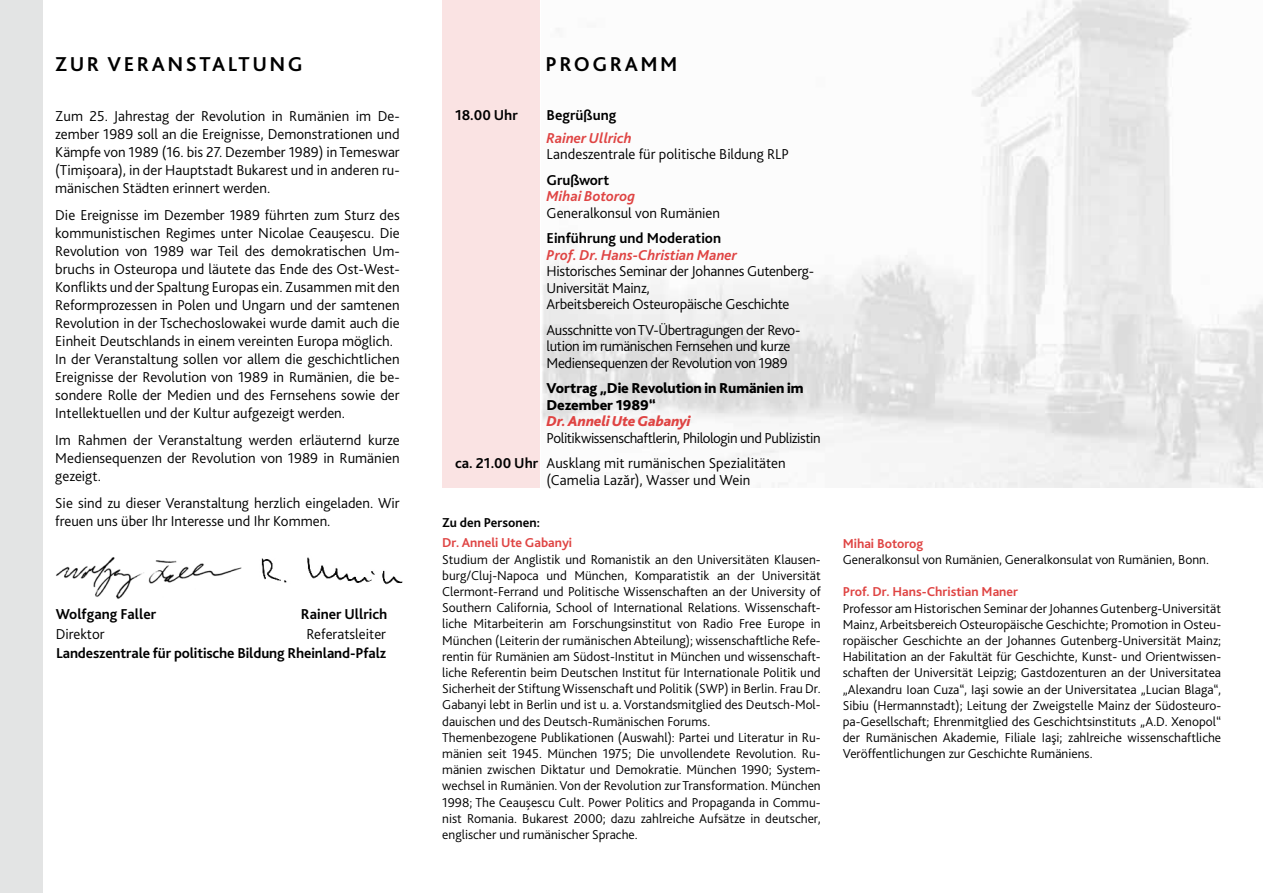
<style>
.page{position:relative;width:1263px;height:893px;background:#fff}
.page>*{position:absolute;margin:0;border:0;box-sizing:border-box;transform-origin:0 0}
.t1{font:700 21px "Bliss 2";letter-spacing:.12em;color:#000}
.t2{font:300 15px/18px "Bliss 2";color:#000}
.t3{font:300 15px/16.5px "Bliss 2";letter-spacing:-.025em;color:#000}
.t4{font:700 15px "Bliss 2";color:#000}
.t5{font:italic 700 15px "Bliss 2";color:#df4443}
.t6{font:800 15px/16.5px "Bliss 2";letter-spacing:-.01em;color:#000}
.t7{font:italic 800 15px "Bliss 2";letter-spacing:-.015em;color:#df4443}
.t8{font:300 13.5px/16.2px "Bliss 2";color:#000}
.t9{font:700 13.5px "Bliss 2";color:#df4443}
.t10{font:700 13.5px "Bliss 2";color:#000}
.s1{font-weight:700}
</style>
<div class="page">
<img style="left:542px;top:0;width:721px;height:488px">
<div style="left:442px;top:0;width:98px;height:488px;background:#fae3e3"></div>
<div style="left:0;top:0;width:43px;height:893px;background:#e3e4e4"></div>
<img style="left:56px;top:557px;width:186px;height:42px">
<img style="left:261px;top:557px;width:142px;height:28px">
<h1 class="t1" style="left:55px;top:51px;width:249px">ZUR VERANSTALTUNG</h1>
<h1 class="t1" style="left:545px;top:51px;width:134px">PROGRAMM</h1>
<p class="t2" style="left:55px;top:106px;width:346px;text-align:justify">Zum 25. Jahrestag der Revolution in Rumänien im De&shy;zember 1989 soll an die Ereignisse, Demonstrationen und Kämpfe von 1989 (16. bis 27. Dezember 1989) in Temeswar (Timișoara), in der Hauptstadt Bukarest und in anderen ru&shy;mänischen Städten erinnert werden.</p>
<p class="t2" style="left:55px;top:205px;width:346px">Die Ereignisse im Dezember 1989 führten zum Sturz des kommunistischen Regimes unter Nicolae Ceaușescu. Die Revolution von 1989 war Teil des demokratischen Um&shy;bruchs in Osteuropa und läutete das Ende des Ost-West-Konflikts und der Spaltung Europas ein. Zusammen mit den Reformprozessen in Polen und Ungarn und der samtenen Revolution in der Tschechoslowakei wurde damit auch die Einheit Deutschlands in einem vereinten Europa möglich.<br>In der Veranstaltung sollen vor allem die geschichtlichen Ereignisse der Revolution von 1989 in Rumänien, die be&shy;sondere Rolle der Medien und des Fernsehens sowie der Intellektuellen und der Kultur aufgezeigt werden.</p>
<p class="t2" style="left:55px;top:430px;width:346px;text-align:justify">Im Rahmen der Veranstaltung werden erläuternd kurze Mediensequenzen der Revolution von 1989 in Rumänien gezeigt.</p>
<p class="t2" style="left:55px;top:493px;width:346px">Sie sind zu dieser Veranstaltung herzlich eingeladen. Wir freuen uns über Ihr Interesse und Ihr Kommen.</p>
<p class="t4" style="left:455px;top:106px;width:64px">18.00 Uhr</p>
<p class="t4" style="left:546px;top:106px;width:71px">Begrüßung</p>
<p class="t5" style="left:546px;top:128px;width:87px">Rainer Ullrich</p>
<p class="t2" style="left:546px;top:145px;width:244px">Landeszentrale für politische Bildung RLP</p>
<p class="t4" style="left:546px;top:170px;width:64px">Grußwort</p>
<p class="t5" style="left:546px;top:187px;width:90px">Mihai Botorog</p>
<p class="t2" style="left:546px;top:203px;width:175px">Generalkonsul von Rumänien</p>
<p class="t4" style="left:546px;top:229px;width:176px">Einführung und Moderation</p>
<p class="t5" style="left:546px;top:245px;width:192px">Prof. Dr. Hans-Christian Maner</p>
<p class="t2" style="left:546px;top:262px;width:269px;line-height:16.5px">Historisches Seminar der Johannes Gutenberg-<br>Universität Mainz,<br>Arbeitsbereich Osteuropäische Geschichte</p>
<p class="t3" style="left:546px;top:321px;width:255px">Ausschnitte von TV-Übertragungen der Revo&shy;lution im rumänischen Fernsehen und kurze<br>Mediensequenzen der Revolution von 1989</p>
<p class="t6" style="left:546px;top:379px;width:258px">Vortrag „Die Revolution in Rumänien im<br>Dezember 1989“</p>
<p class="t7" style="left:546px;top:412px;width:146px">Dr. Anneli Ute Gabanyi</p>
<p class="t3" style="left:455px;top:424px;width:367px;line-height:25.5px;text-indent:92px">Politikwissenschaftlerin, Philologin und Publizistin <span class="s1">ca. 21.00 Uhr</span> Ausklang mit rumänischen Spezialitäten</p>
<p class="t2" style="left:546px;top:470px;width:206px">(Camelia Lazăr), Wasser und Wein</p>
<p class="t10" style="left:442px;top:514px;width:99px">Zu den Personen:</p>
<p class="t9" style="left:442px;top:534px;width:131px">Dr. Anneli Ute Gabanyi</p>
<p class="t8" style="left:442px;top:551px;width:380px">Studium der Anglistik und Romanistik an den Universitäten Klausen&shy;burg/Cluj-Napoca und München, Komparatistik an der Universität Clermont-Ferrand und Politische Wissenschaften an der University of Southern California, School of International Relations. Wissenschaft&shy;liche Mitarbeiterin am Forschungsinstitut von Radio Free Europe in München (Leiterin der rumänischen Abteilung); wissenschaftliche Refe&shy;rentin für Rumänien am Südost-Institut in München und wissenschaft&shy;liche Referentin beim Deutschen Institut für Internationale Politik und Sicherheit der Stiftung Wissenschaft und Politik (SWP) in Berlin. Frau Dr.<br>Gabanyi lebt in Berlin und ist u. a. Vorstandsmitglied des Deutsch-Mol&shy;dauischen und des Deutsch-Rumänischen Forums.<br>Themenbezogene Publikationen (Auswahl): Partei und Literatur in Ru&shy;mänien seit 1945. München 1975; Die unvollendete Revolution. Ru&shy;mänien zwischen Diktatur und Demokratie. München 1990; System&shy;wechsel in Rumänien. Von der Revolution zur Transformation. München 1998; The Ceaușescu Cult. Power Politics and Propaganda in Commu&shy;nist Romania. Bukarest 2000; dazu zahlreiche Aufsätze in deutscher, englischer und rumänischer Sprache.</p>
<p class="t4" style="left:56px;top:605px;width:102px">Wolfgang Faller</p>
<p class="t4" style="left:301px;top:605px;width:88px">Rainer Ullrich</p>
<p class="t4" style="left:56px;top:644px;width:331px">Landeszentrale für politische Bildung Rheinland-Pfalz</p>
<p class="t2" style="left:56px;top:624px;width:50px">Direktor</p>
<p class="t2" style="left:306px;top:624px;width:81px">Referatsleiter</p>
<p class="t9" style="left:843px;top:535px;width:82px">Mihai Botorog</p>
<p class="t8" style="left:843px;top:551px;width:368px">Generalkonsul von Rumänien, Generalkonsulat von Rumänien, Bonn.</p>
<p class="t9" style="left:843px;top:583px;width:177px">Prof. Dr. Hans-Christian Maner</p>
<p class="t8" style="left:843px;top:600px;width:380px;text-align:justify">Professor am Historischen Seminar der Johannes Gutenberg-Universität Mainz, Arbeitsbereich Osteuropäische Geschichte; Promotion in Osteu&shy;ropäischer Geschichte an der Johannes Gutenberg-Universität Mainz; Habilitation an der Fakultät für Geschichte, Kunst- und Orientwissen&shy;schaften der Universität Leipzig; Gastdozenturen an der Universitatea „Alexandru Ioan Cuza“, Iaşi sowie an der Universitatea „Lucian Blaga“, Sibiu (Hermannstadt); Leitung der Zweigstelle Mainz der Südosteuro&shy;pa-Gesellschaft; Ehrenmitglied des Geschichtsinstituts „A.D. Xenopol“ der Rumänischen Akademie, Filiale Iaşi; zahlreiche wissenschaftliche Veröffentlichungen zur Geschichte Rumäniens.</p>
</div>
